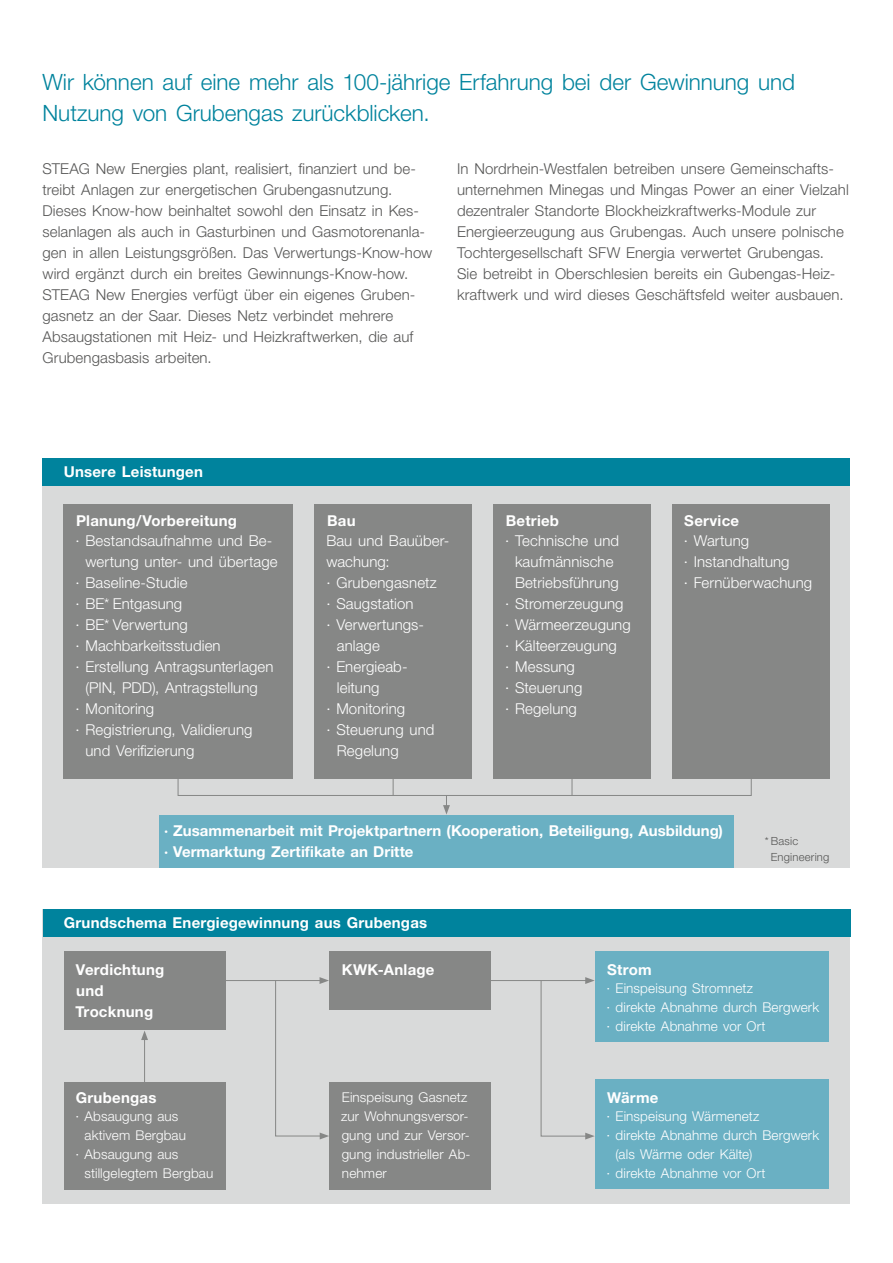
<style>
.page{position:relative;width:893px;height:1263px;background:#fff}
.page>*{position:absolute;margin:0;border:0;box-sizing:border-box;transform-origin:0 0}
.t1{font:300 22.5px/31.5px "Helvetica Neue LT";color:#00839d}
.t2{font:300 15px/21px "Helvetica Neue LT";letter-spacing:.005em;color:#565655}
.t3{font:300 15px/21px "Helvetica Neue LT";letter-spacing:.005em;color:#fff}
.t4{font:700 15px/21px "Helvetica Neue LT";letter-spacing:.01em;color:#fff}
.t5{font:300 13.5px/18.9px "Helvetica Neue LT";letter-spacing:.01em;color:#fff}
.t6{font:300 11.25px/15.8px "Helvetica Neue LT";letter-spacing:.015em;color:#565655}
</style>
<div class="page">
<div style="left:43px;top:467px;width:807px;height:400px;background:#d9dada"></div>
<div style="left:43px;top:459px;width:807px;height:27px;background:#00839d"></div>
<div style="left:64px;top:504px;width:229px;height:274px;background:#868786"></div>
<div style="left:315px;top:504px;width:157px;height:274px;background:#868786"></div>
<div style="left:493px;top:504px;width:158px;height:274px;background:#868786"></div>
<div style="left:672px;top:504px;width:157px;height:274px;background:#868786"></div>
<svg style="left:177px;top:771px;width:575px;height:44px"></svg>
<div style="left:159px;top:815px;width:574px;height:52px;background:#6ab0c3"></div>
<div style="left:43px;top:909px;width:807px;height:294px;background:#d9dada"></div>
<div style="left:43px;top:909px;width:807px;height:28px;background:#00839d"></div>
<div style="left:595px;top:951px;width:234px;height:91px;background:#6ab0c3"></div>
<hr style="left:223px;top:980px;width:99px;height:1px;background:#868786">
<hr style="left:144px;top:1038px;width:1px;height:73px;background:#868786">
<svg style="left:141px;top:1031px;width:7px;height:9px"></svg>
<svg style="left:275px;top:977px;width:54px;height:162px"></svg>
<div style="left:595px;top:1079px;width:234px;height:110px;background:#6ab0c3"></div>
<hr style="left:411px;top:980px;width:177px;height:1px;background:#868786">
<svg style="left:540px;top:977px;width:55px;height:162px"></svg>
<div style="left:64px;top:951px;width:161px;height:79px;background:#868786"></div>
<div style="left:64px;top:1082px;width:161px;height:107px;background:#868786"></div>
<div style="left:329px;top:1082px;width:162px;height:107px;background:#868786"></div>
<div style="left:329px;top:951px;width:162px;height:59px;background:#868786"></div>
<h1 class="t1" style="left:43px;top:66px;width:754px">Wir können auf eine mehr als 100-jährige Erfahrung bei der Gewinnung und<br>Nutzung von Grubengas zurückblicken.</h1>
<p class="t2" style="left:42px;top:158px;width:391px">STEAG New Energies plant, realisiert, finanziert und be&shy;treibt Anlagen zur energetischen Grubengasnutzung.<br>Dieses Know-how beinhaltet sowohl den Einsatz in Kes&shy;selanlagen als auch in Gasturbinen und Gasmotorenanla&shy;gen in allen Leistungsgrößen. Das Verwertungs-Know-how wird ergänzt durch ein breites Gewinnungs-Know-how.<br>STEAG New Energies verfügt über ein eigenes Gruben&shy;gasnetz an der Saar. Dieses Netz verbindet mehrere Absaugstationen mit Heiz- und Heizkraftwerken, die auf Grubengasbasis arbeiten.</p>
<p class="t2" style="left:457px;top:158px;width:393px">In Nordrhein-Westfalen betreiben unsere Gemeinschafts&shy;unternehmen Minegas und Mingas Power an einer Vielzahl dezentraler Standorte Blockheizkraftwerks-Module zur Energieerzeugung aus Grubengas. Auch unsere polnische Tochtergesellschaft SFW Energia verwertet Grubengas.<br>Sie betreibt in Oberschlesien bereits ein Gubengas-Heiz&shy;kraftwerk und wird dieses Geschäftsfeld weiter ausbauen.</p>
<p class="t4" style="left:64px;top:461px;width:141px">Unsere Leistungen</p>
<p class="t4" style="left:76px;top:509px;width:162px">Planung/Vorbereitung</p>
<p class="t3" style="left:75px;top:530px;width:198px">· Bestandsaufnahme und Be-</p>
<p class="t3" style="left:85px;top:551px;width:194px">wertung unter- und übertage</p>
<p class="t3" style="left:75px;top:572px;width:114px">· Baseline-Studie</p>
<p class="t3" style="left:75px;top:593px;width:108px">· BE* Entgasung</p>
<p class="t3" style="left:75px;top:614px;width:114px">· BE* Verwertung</p>
<p class="t3" style="left:75px;top:635px;width:147px">· Machbarkeitsstudien</p>
<p class="t3" style="left:75px;top:656px;width:200px">· Erstellung Antragsunterlagen</p>
<p class="t3" style="left:85px;top:677px;width:174px">(PIN, PDD), Antragstellung</p>
<p class="t3" style="left:75px;top:698px;width:80px">· Monitoring</p>
<p class="t3" style="left:75px;top:719px;width:179px">· Registrierung, Validierung</p>
<p class="t3" style="left:85px;top:740px;width:110px">und Verifizierung</p>
<p class="t4" style="left:327px;top:509px;width:30px">Bau</p>
<p class="t3" style="left:326px;top:530px;width:123px">Bau und Bauüber-</p>
<p class="t3" style="left:326px;top:551px;width:65px">wachung:</p>
<p class="t3" style="left:326px;top:572px;width:112px">· Grubengasnetz</p>
<p class="t3" style="left:326px;top:593px;width:89px">· Saugstation</p>
<p class="t3" style="left:326px;top:614px;width:97px">· Verwertungs-</p>
<p class="t3" style="left:337px;top:635px;width:45px">anlage</p>
<p class="t3" style="left:326px;top:656px;width:81px">· Energieab-</p>
<p class="t3" style="left:337px;top:677px;width:44px">leitung</p>
<p class="t3" style="left:326px;top:698px;width:80px">· Monitoring</p>
<p class="t3" style="left:326px;top:719px;width:110px">· Steuerung und</p>
<p class="t3" style="left:337px;top:740px;width:63px">Regelung</p>
<p class="t4" style="left:506px;top:509px;width:55px">Betrieb</p>
<p class="t3" style="left:505px;top:530px;width:116px">· Technische und</p>
<p class="t3" style="left:515px;top:551px;width:100px">kaufmännische</p>
<p class="t3" style="left:515px;top:572px;width:105px">Betriebsführung</p>
<p class="t3" style="left:505px;top:593px;width:120px">· Stromerzeugung</p>
<p class="t3" style="left:505px;top:614px;width:127px">· Wärmeerzeugung</p>
<p class="t3" style="left:505px;top:635px;width:113px">· Kälteerzeugung</p>
<p class="t3" style="left:505px;top:656px;width:71px">· Messung</p>
<p class="t3" style="left:505px;top:677px;width:79px">· Steuerung</p>
<p class="t3" style="left:505px;top:698px;width:73px">· Regelung</p>
<p class="t4" style="left:684px;top:509px;width:56px">Service</p>
<p class="t3" style="left:684px;top:530px;width:130px">· Wartung<br>· Instandhaltung<br>· Fernüberwachung</p>
<p class="t4" style="left:164px;top:819px;width:560px">· Zusammenarbeit mit Projektpartnern (Kooperation, Beteiligung, Ausbildung) · Vermarktung Zertifikate an Dritte</p>
<p class="t4" style="left:64px;top:911px;width:365px">Grundschema Energiegewinnung aus Grubengas</p>
<p class="t6" style="left:771px;top:833px;width:60px;text-indent:-6px">* Basic<br>Engineering</p>
<p class="t4" style="left:75px;top:958px;width:90px">Verdichtung und<br>Trocknung</p>
<p class="t4" style="left:76px;top:1087px;width:82px">Grubengas</p>
<p class="t5" style="left:75px;top:1107px;width:104px">· Absaugung aus</p>
<p class="t5" style="left:84px;top:1126px;width:103px">aktivem Bergbau</p>
<p class="t5" style="left:75px;top:1145px;width:104px">· Absaugung aus</p>
<p class="t5" style="left:84px;top:1163px;width:130px">stillgelegtem Bergbau</p>
<p class="t4" style="left:342px;top:958px;width:94px">KWK-Anlage</p>
<p class="t5" style="left:341px;top:1088px;width:131px">Einspeisung Gasnetz zur Wohnungsversor&shy;gung und zur Versor&shy;gung industrieller Ab&shy;nehmer</p>
<p class="t4" style="left:607px;top:959px;width:46px">Strom</p>
<p class="t5" style="left:607px;top:978px;width:214px">· Einspeisung Stromnetz<br>· direkte Abnahme durch Bergwerk · direkte Abnahme vor Ort</p>
<p class="t4" style="left:607px;top:1087px;width:53px">Wärme</p>
<p class="t5" style="left:607px;top:1107px;width:154px">· Einspeisung Wärmenetz</p>
<p class="t5" style="left:607px;top:1126px;width:214px">· direkte Abnahme durch Bergwerk</p>
<p class="t5" style="left:616px;top:1145px;width:138px">(als Wärme oder Kälte)</p>
<p class="t5" style="left:607px;top:1163px;width:160px">· direkte Abnahme vor Ort</p>
</div>
